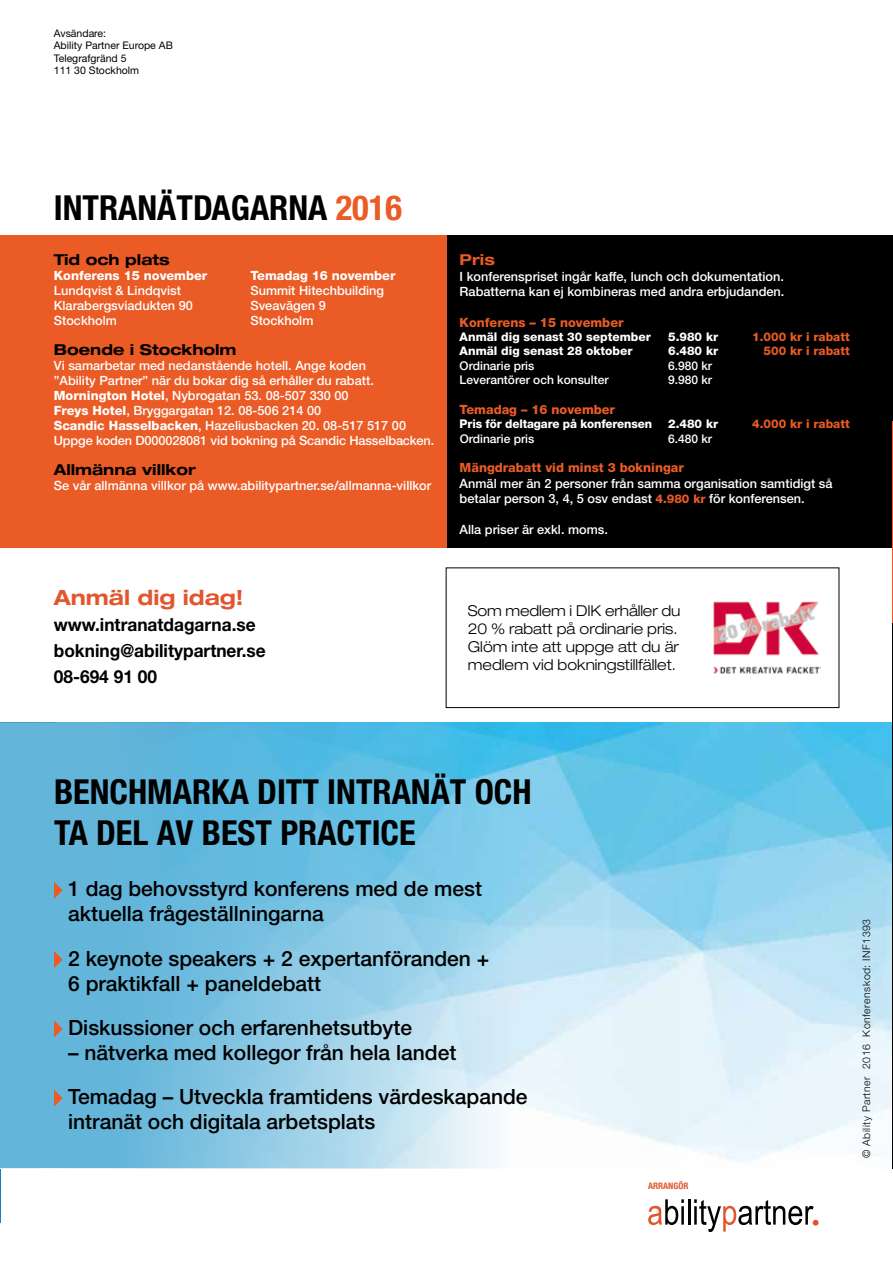
<style>
.page{position:relative;width:893px;height:1263px;background:#fff}
.page>*{position:absolute;margin:0;border:0;box-sizing:border-box;transform-origin:0 0}
.t1{font:700 condensed 34.5px/41.4px "Helvetica Neue";color:#000}
.t2{font:500 21px/25.2px "Helvetica Neue";color:#000}
.t3{font:700 expanded 21px "Helvetica Neue";color:#e2562e}
.t4{font:700 18px/25.8px "Helvetica Neue";color:#000;scale:.96 1}
.t5{font:300 expanded 15px/18px "Helvetica Neue";color:#000}
.t6{font:700 expanded 15px "Helvetica Neue";color:#000}
.t7{font:700 expanded 15px "Helvetica Neue";color:#eb5b25}
.t8{font:500 12.75px/15px "Helvetica Neue";color:#fff}
.t9{font:800 12.75px "Helvetica Neue";color:#eb5b25}
.t10{font:800 12.75px "Helvetica Neue";color:#fff}
.t11{font:800 12px "Helvetica Neue";color:#fff}
.t12{font:500 12px "Helvetica Neue";color:#fff}
.t13{font:800 12px "Helvetica Neue";color:#eb5b25}
.t14{font:10.5px/12.6px "Helvetica Neue";color:#000}
.t15{font:300 10.5px "Helvetica Neue";letter-spacing:.05em;color:#000}
.t16{font:700 condensed 9px "Helvetica Neue";color:#e2562e}
.s1{color:#eb5b25}
.s2{font-weight:800}
.s3{font-weight:800;font-size:12px;color:#eb5b25}
</style>
<div class="page">
<img style="left:0;top:722px;width:1px;height:500px">
<img style="left:1px;top:723px;width:892px;height:446px">
<svg style="left:0;top:723px;width:678px;height:445px"></svg>
<hr style="left:892px;top:623px;width:1px;height:545px;background:#000">
<div style="left:446px;top:235px;width:447px;height:313px;background:#000"></div>
<div style="left:0;top:235px;width:446px;height:313px;background:#eb5b25"></div>
<svg style="left:54px;top:882px;width:9px;height:17px"></svg>
<svg style="left:54px;top:951px;width:9px;height:17px"></svg>
<svg style="left:54px;top:1020px;width:9px;height:17px"></svg>
<svg style="left:54px;top:1089px;width:9px;height:18px"></svg>
<svg style="left:648px;top:1199px;width:36px;height:26px"></svg>
<hr style="left:688px;top:1199px;width:2px;height:25px;background:#000">
<svg style="left:694px;top:1199px;width:124px;height:33px"></svg>
<hr style="left:892px;top:421px;width:1px;height:202px;background:#eb5b25">
<div style="left:446px;top:567px;width:393px;height:141px;border:1px solid #000"></div>
<img style="left:713px;top:601px;width:107px;height:73px">
<p class="t14" style="left:54px;top:26px;width:121px">Avsändare:<br>Ability Partner Europe AB<br>Telegrafgränd 5<br>111 30 Stockholm</p>
<h1 class="t1" style="left:54px;top:186px;width:350px">INTRANÄTDAGARNA <span class="s1">2016</span></h1>
<p class="t6" style="left:54px;top:251px;width:117px">Tid och plats</p>
<p class="t10" style="left:54px;top:268px;width:155px">Konferens 15 november</p>
<p class="t8" style="left:54px;top:283px;width:141px">Lundqvist &amp; Lindqvist<br>Klarabergsviadukten 90<br>Stockholm</p>
<p class="t10" style="left:250px;top:268px;width:147px">Temadag 16 november</p>
<p class="t8" style="left:250px;top:283px;width:135px">Summit Hitechbuilding<br>Sveavägen 9<br>Stockholm</p>
<p class="t6" style="left:54px;top:341px;width:184px">Boende i Stockholm</p>
<p class="t8" style="left:54px;top:358px;width:382px">Vi samarbetar med nedanstående hotell. Ange koden<br>”Ability Partner” när du bokar dig så erhåller du rabatt.<br><span class="s2">Mornington Hotel</span>, Nybrogatan 53. 08-507 330 00<br><span class="s2">Freys Hotel</span>, Bryggargatan 12. 08-506 214 00<br><span class="s2">Scandic Hasselbacken</span>, Hazeliusbacken 20. 08-517 517 00<br>Uppge koden D000028081 vid bokning på Scandic Hasselbacken.</p>
<p class="t6" style="left:54px;top:461px;width:143px">Allmänna villkor</p>
<p class="t8" style="left:54px;top:478px;width:379px">Se vår allmänna villkor på www.abilitypartner.se/allmanna-villkor</p>
<h2 class="t3" style="left:54px;top:584px;width:191px">Anmäl dig idag!</h2>
<h3 class="t4" style="left:54px;top:611px;width:222px">www.intranatdagarna.se bokning@abilitypartner.se<br>08-694 91 00</h3>
<p class="t7" style="left:460px;top:251px;width:37px">Pris</p>
<p class="t8" style="left:460px;top:268px;width:326px">I konferenspriset ingår kaffe, lunch och dokumentation.<br>Rabatterna kan ej kombineras med andra erbjudanden.</p>
<p class="t9" style="left:460px;top:314px;width:165px">Konferens – 15 november</p>
<p class="t11" style="left:460px;top:330px;width:193px">Anmäl dig senast 30 september</p>
<p class="t11" style="left:668px;top:330px;width:52px">5.980 kr</p>
<p class="t13" style="left:752px;top:330px;width:99px">1.000 kr i rabatt</p>
<p class="t11" style="left:460px;top:344px;width:174px">Anmäl dig senast 28 oktober</p>
<p class="t11" style="left:668px;top:344px;width:52px">6.480 kr</p>
<p class="t13" style="left:764px;top:344px;width:88px">500 kr i rabatt</p>
<p class="t12" style="left:460px;top:358px;width:76px">Ordinarie pris</p>
<p class="t12" style="left:668px;top:358px;width:46px">6.980 kr</p>
<p class="t12" style="left:460px;top:373px;width:150px">Leverantörer och konsulter</p>
<p class="t12" style="left:668px;top:373px;width:46px">9.980 kr</p>
<p class="t9" style="left:460px;top:402px;width:157px">Temadag – 16 november</p>
<p class="t11" style="left:460px;top:417px;width:194px">Pris för deltagare på konferensen</p>
<p class="t11" style="left:668px;top:417px;width:52px">2.480 kr</p>
<p class="t13" style="left:752px;top:417px;width:99px">4.000 kr i rabatt</p>
<p class="t12" style="left:460px;top:431px;width:76px">Ordinarie pris</p>
<p class="t12" style="left:668px;top:431px;width:46px">6.480 kr</p>
<p class="t9" style="left:460px;top:460px;width:226px">Mängdrabatt vid minst 3 bokningar</p>
<p class="t8" style="left:460px;top:475px;width:374px">Anmäl mer än 2 personer från samma organisation samtidigt så betalar person 3, 4, 5 osv endast <span class="s3">4.980 kr</span> för konferensen.</p>
<p class="t8" style="left:460px;top:521px;width:150px">Alla priser är exkl. moms.</p>
<p class="t5" style="left:468px;top:602px;width:214px">Som medlem i DIK erhåller du<br>20 % rabatt på ordinarie pris.<br>Glöm inte att uppge att du är medlem vid bokningstillfället.</p>
<h1 class="t1" style="left:54px;top:770px;width:479px">BENCHMARKA DITT INTRANÄT OCH<br>TA DEL AV BEST PRACTICE</h1>
<h2 class="t2" style="left:68px;top:876px;width:415px">1 dag behovsstyrd konferens med de mest aktuella frågeställningarna</h2>
<h2 class="t2" style="left:68px;top:945px;width:423px">2 keynote speakers + 2 expertanföranden +<br>6 praktikfall + paneldebatt</h2>
<h2 class="t2" style="left:68px;top:1014px;width:345px">Diskussioner och erfarenhetsutbyte</h2>
<h2 class="t2" style="left:68px;top:1030px;width:461px;line-height:44.1px">– nätverka med kollegor från hela landet<br>Temadag – Utveckla framtidens värdeskapande</h2>
<h2 class="t2" style="left:68px;top:1109px;width:309px">intranät och digitala arbetsplats</h2>
<p class="t16" style="left:648px;top:1180px;width:42px">ARRANGÖR</p>
<p class="t15" style="left:860px;top:1158px;width:241px;rotate:-90deg">© Ability Partner 2016 Konferenskod: INF1393</p>
</div>
